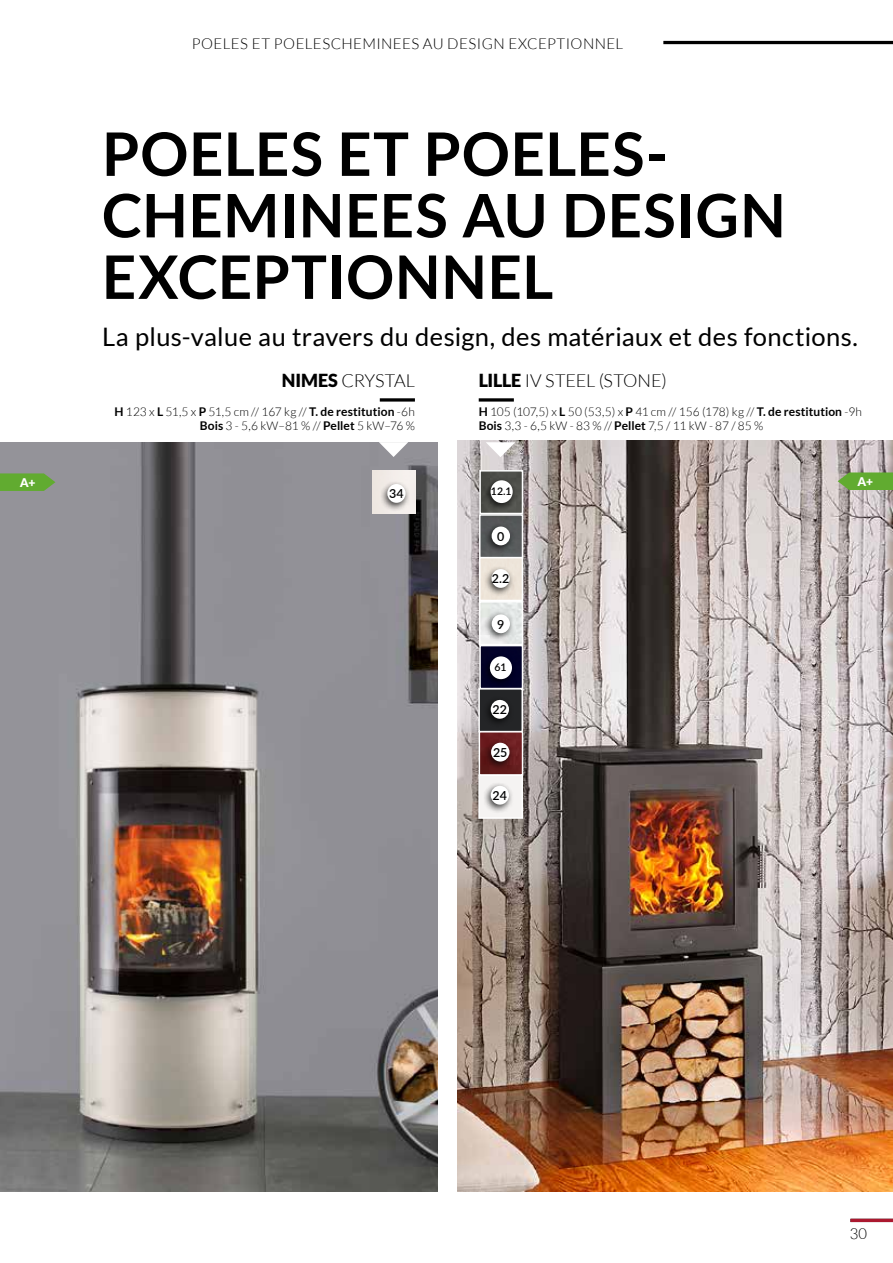
<style>
.page{position:relative;width:893px;height:1263px;background:#fff}
.page>*{position:absolute;margin:0;border:0;box-sizing:border-box;transform-origin:0 0}
.t1{font:700 60px/61.5px "Lato";letter-spacing:.01em;color:#000}
.t2{font:25.5px "Lato";letter-spacing:.015em;color:#000}
.t3{font:300 18px "Lato";letter-spacing:-.005em;color:#000}
.t4{font:300 15px "Lato";letter-spacing:.03em;color:#000}
.t5{font:600 12.45px "Lato";color:#000}
.t6{font:300 12px/14.4px "Lato";letter-spacing:.005em;color:#000;text-align:right}
.t7{font:900 12px "Lato";color:#fff}
.t8{font:600 10.5px "Lato";color:#000}
.s1{font-weight:900}
.s2{font-weight:700}
</style>
<div class="page">
<hr style="left:663px;top:41px;width:230px;height:3px;background:#000">
<img style="left:457px;top:440px;width:436px;height:752px">
<img style="left:0;top:442px;width:438px;height:750px">
<svg style="left:379px;top:442px;width:29px;height:15px"></svg>
<svg style="left:486px;top:442px;width:29px;height:15px"></svg>
<svg style="left:838px;top:472px;width:55px;height:18px"></svg>
<img style="left:373px;top:470px;width:43px;height:43px">
<div style="left:380px;top:480px;width:30px;height:32px;background:#000;opacity:.75"></div>
<div style="left:387px;top:484px;width:19px;height:19px;background:#fff;border-radius:50%"></div>
<hr style="left:850px;top:1219px;width:43px;height:3px;background:#ab182f">
<svg style="left:380px;top:398px;width:35px;height:4px"></svg>
<svg style="left:479px;top:398px;width:35px;height:4px"></svg>
<img style="left:482px;top:517px;width:38px;height:81px">
<div style="left:479px;top:514px;width:44px;height:44px;border:2px solid #fff"></div>
<div style="left:479px;top:557px;width:44px;height:44px;border:2px solid #fff"></div>
<img style="left:482px;top:473px;width:38px;height:38px">
<div style="left:479px;top:470px;width:44px;height:44px;border:2px solid #fff"></div>
<div style="left:484px;top:565px;width:31px;height:32px;background:#000;opacity:.75"></div>
<div style="left:491px;top:569px;width:19px;height:19px;background:#fff;border-radius:50%"></div>
<div style="left:484px;top:523px;width:31px;height:31px;background:#000;opacity:.75"></div>
<div style="left:492px;top:526px;width:18px;height:19px;background:#fff;border-radius:50%"></div>
<div style="left:483px;top:477px;width:34px;height:35px;background:#000;opacity:.75"></div>
<div style="left:491px;top:480px;width:22px;height:23px;background:#fff;border-radius:50%"></div>
<img style="left:482px;top:604px;width:38px;height:38px">
<div style="left:479px;top:601px;width:44px;height:44px;border:2px solid #fff"></div>
<div style="left:484px;top:611px;width:31px;height:31px;background:#000;opacity:.75"></div>
<div style="left:492px;top:614px;width:18px;height:19px;background:#fff;border-radius:50%"></div>
<img style="left:482px;top:648px;width:38px;height:38px">
<div style="left:479px;top:645px;width:44px;height:44px;border:2px solid #fff"></div>
<div style="left:482px;top:653px;width:35px;height:35px;background:#000;opacity:.75"></div>
<div style="left:490px;top:656px;width:22px;height:23px;background:#fff;border-radius:50%"></div>
<div style="left:478px;top:774px;width:45px;height:45px;background:#f5f3f2;border:2px solid #fff"></div>
<div style="left:478px;top:688px;width:45px;height:44px;background:#242527;border:2px solid #fff"></div>
<div style="left:483px;top:782px;width:31px;height:31px;background:#000;opacity:.75"></div>
<div style="left:491px;top:786px;width:18px;height:19px;background:#fff;border-radius:50%"></div>
<div style="left:483px;top:696px;width:31px;height:31px;background:#000;opacity:.75"></div>
<div style="left:491px;top:700px;width:18px;height:19px;background:#fff;border-radius:50%"></div>
<img style="left:482px;top:734px;width:38px;height:39px">
<div style="left:479px;top:731px;width:44px;height:45px;border:2px solid #fff"></div>
<div style="left:483px;top:739px;width:32px;height:31px;background:#000;opacity:.75"></div>
<div style="left:491px;top:743px;width:18px;height:18px;background:#fff;border-radius:50%"></div>
<svg style="left:0;top:473px;width:55px;height:18px"></svg>
<p class="t4" style="left:192px;top:35px;width:433px">POELES ET POELESCHEMINEES AU DESIGN EXCEPTIONNEL</p>
<h1 class="t1" style="left:102px;top:122px;width:685px">POELES ET POELES-<br>CHEMINEES AU DESIGN<br>EXCEPTIONNEL</h1>
<h2 class="t2" style="left:102px;top:322px;width:757px">La plus-value au travers du design, des matériaux et des fonctions.</h2>
<h3 class="t3" style="left:282px;top:370px;width:135px"><span class="s1">NIMES</span> CRYSTAL</h3>
<p class="t6" style="left:114px;top:404px;width:302px"><span class="s2">H</span> 123 x <span class="s2">L</span> 51,5 x <span class="s2">P</span> 51,5 cm // 167 kg // <span class="s2">T. de restitution</span> -6h<br><span class="s2">Bois</span> 3 - 5,6 kW–81 % // <span class="s2">Pellet</span> 5 kW–76 %</p>
<p class="t5" style="left:389px;top:485px;width:16px">34</p>
<h3 class="t3" style="left:479px;top:370px;width:190px"><span class="s1">LILLE</span> IV STEEL (STONE)</h3>
<p class="t6" style="left:479px;top:404px;width:385px;text-align:left"><span class="s2">H</span> 105 (107,5) x <span class="s2">L</span> 50 (53,5) x <span class="s2">P</span> 41 cm // 156 (178) kg // <span class="s2">T. de restitution</span> -9h<br><span class="s2">Bois</span> 3,3 - 6,5 kW - 83 % // <span class="s2">Pellet</span> 7,5 / 11 kW - 87 / 85 %</p>
<p class="t8" style="left:491px;top:484px;width:22px">12.1</p>
<p class="t5" style="left:497px;top:527px;width:9px">0</p>
<p class="t5" style="left:492px;top:570px;width:19px">2.2</p>
<p class="t5" style="left:497px;top:615px;width:9px">9</p>
<p class="t8" style="left:494px;top:660px;width:14px">61</p>
<p class="t5" style="left:493px;top:701px;width:16px">22</p>
<p class="t5" style="left:493px;top:743px;width:16px">25</p>
<p class="t5" style="left:493px;top:787px;width:16px">24</p>
<p class="t7" style="left:858px;top:475px;width:17px">A+</p>
<p class="t4" style="left:850px;top:1226px;width:19px">30</p>
</div>
